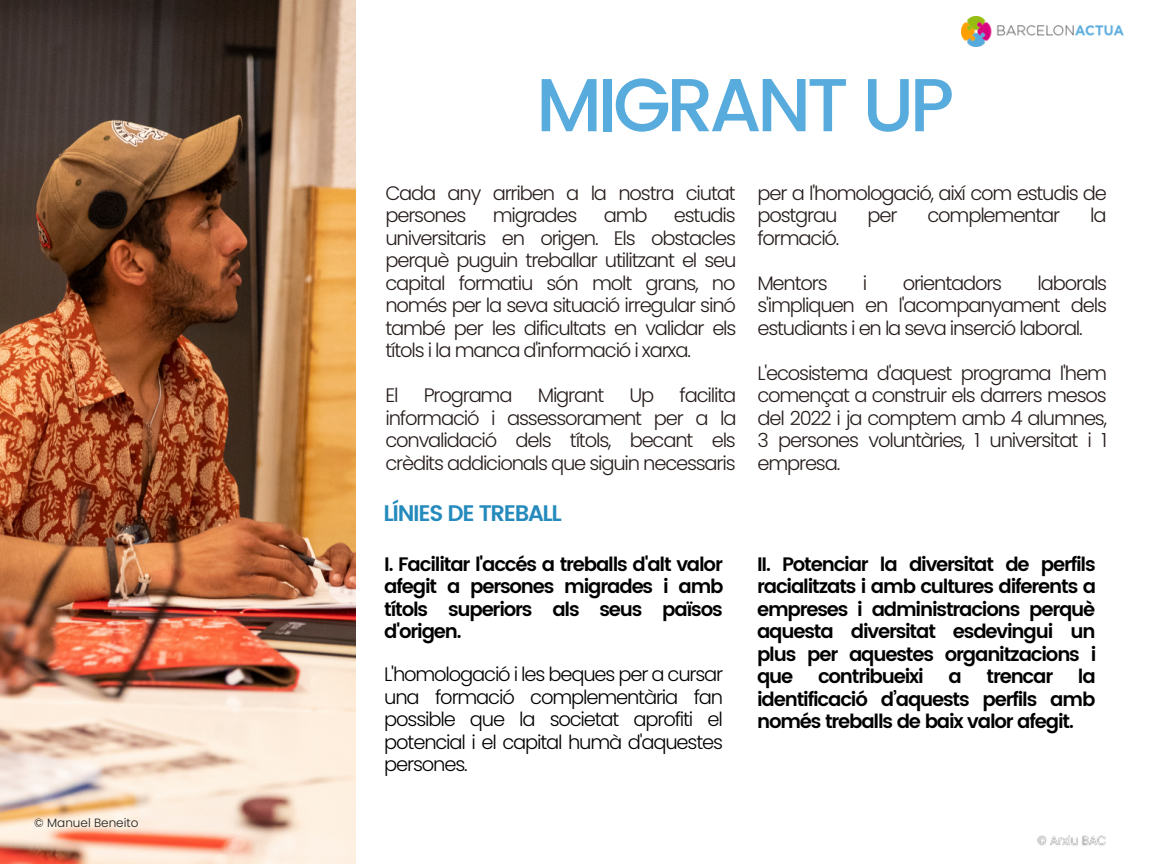
<style>
.page{position:relative;width:1152px;height:864px;background:#fff}
.page>*{position:absolute;margin:0;border:0;box-sizing:border-box;transform-origin:0 0}
.t1{font:500 75px "Poppins";letter-spacing:-.06em;color:#57abdd}
.t2{font:600 22.5px "Poppins";letter-spacing:-.06em;color:#258abc}
.t3{font:300 19.5px/22.5px "Poppins";letter-spacing:-.06em;color:#261d1b;text-align:justify}
.t4{font:600 19.5px/22.5px "Poppins";letter-spacing:-.06em;color:#000;text-align:justify}
.t5{font:300 19.5px/22.5px "Poppins";letter-spacing:-.06em;color:#000;text-align:justify}
.t6{font:300 12px "Poppins";color:#1d1d1b}
</style>
<div class="page">
<img style="left:0;top:0;width:355px;height:864px">
<img style="left:1037px;top:835px;width:69px;height:11px">
<img style="left:961px;top:17px;width:162px;height:30px">
<p class="t6" style="left:34px;top:815px;width:106px">© Manuel Beneito</p>
<p class="t1" style="left:536px;top:61px;width:420px">MIGRANT UP</p>
<p class="t3" style="left:385px;top:182px;width:352px">Cada any arriben a la nostra ciutat persones</p>
<p class="t3" style="left:385px;top:204px;width:353px;text-indent:288px">estudis universitaris en origen. Els obstacles perquè puguin treballar utilitzant el seu capital formatiu són molt grans, no només per la seva situació irregular sinó també per les dificultats en validar els títols i la manca d'informació i xarxa.</p>
<p class="t3" style="left:385px;top:384px;width:15px">El</p>
<p class="t3" style="left:424px;top:384px;width:90px">Programa</p>
<p class="t3" style="left:538px;top:384px;width:68px">Migrant</p>
<p class="t3" style="left:630px;top:384px;width:26px">Up</p>
<p class="t3" style="left:493px;top:204px;width:86px">migrades</p>
<p class="t3" style="left:604px;top:204px;width:45px">amb</p>
<p class="t3" style="left:385px;top:384px;width:353px;text-indent:294px">facilita informació i assessorament per a la convalidació dels títols, becant els crèdits addicionals que siguin necessaris</p>
<p class="t2" style="left:384px;top:500px;width:180px">LÍNIES DE TREBALL</p>
<p class="t4" style="left:384px;top:553px;width:341px">I. Facilitar l'accés a treballs d'alt valor afegit a persones migrades i amb títols superiors als seus països d'origen.</p>
<p class="t5" style="left:384px;top:663px;width:341px">L'homologació i les beques per a cursar una formació complementària fan possible que la societat aprofiti el potencial i el capital humà d'aquestes persones.</p>
<p class="t3" style="left:757px;top:182px;width:351px">per a l'homologació, així com estudis de postgrau</p>
<p class="t3" style="left:868px;top:204px;width:32px">per</p>
<p class="t3" style="left:928px;top:204px;width:134px">complementar</p>
<p class="t3" style="left:1090px;top:204px;width:18px">la</p>
<p class="t3" style="left:757px;top:227px;width:84px">formació.</p>
<p class="t3" style="left:757px;top:272px;width:72px">Mentors</p>
<p class="t3" style="left:863px;top:272px;width:6px">i</p>
<p class="t3" style="left:903px;top:272px;width:101px">orientadors</p>
<p class="t3" style="left:757px;top:272px;width:351px;text-indent:280px">laborals s'impliquen en l'acompanyament dels estudiants i en la seva inserció laboral.</p>
<p class="t3" style="left:757px;top:362px;width:351px">L'ecosistema d'aquest programa l'hem començat a construir els darrers mesos del 2022 i ja comptem amb 4 alumnes, 3 persones voluntàries, 1 universitat i 1 empresa.</p>
<p class="t4" style="left:757px;top:553px;width:341px">II. Potenciar la diversitat de perfils racialitzats i amb cultures diferents a empreses i administracions perquè aquesta diversitat esdevingui un plus per aquestes organitzacions i que</p>
<p class="t4" style="left:818px;top:665px;width:107px">contribueixi</p>
<p class="t4" style="left:949px;top:665px;width:15px">a</p>
<p class="t4" style="left:987px;top:665px;width:68px">trencar</p>
<p class="t4" style="left:757px;top:665px;width:340px;text-indent:321px">la identificació d’aquests perfils amb només treballs de baix valor afegit.</p>
</div>
